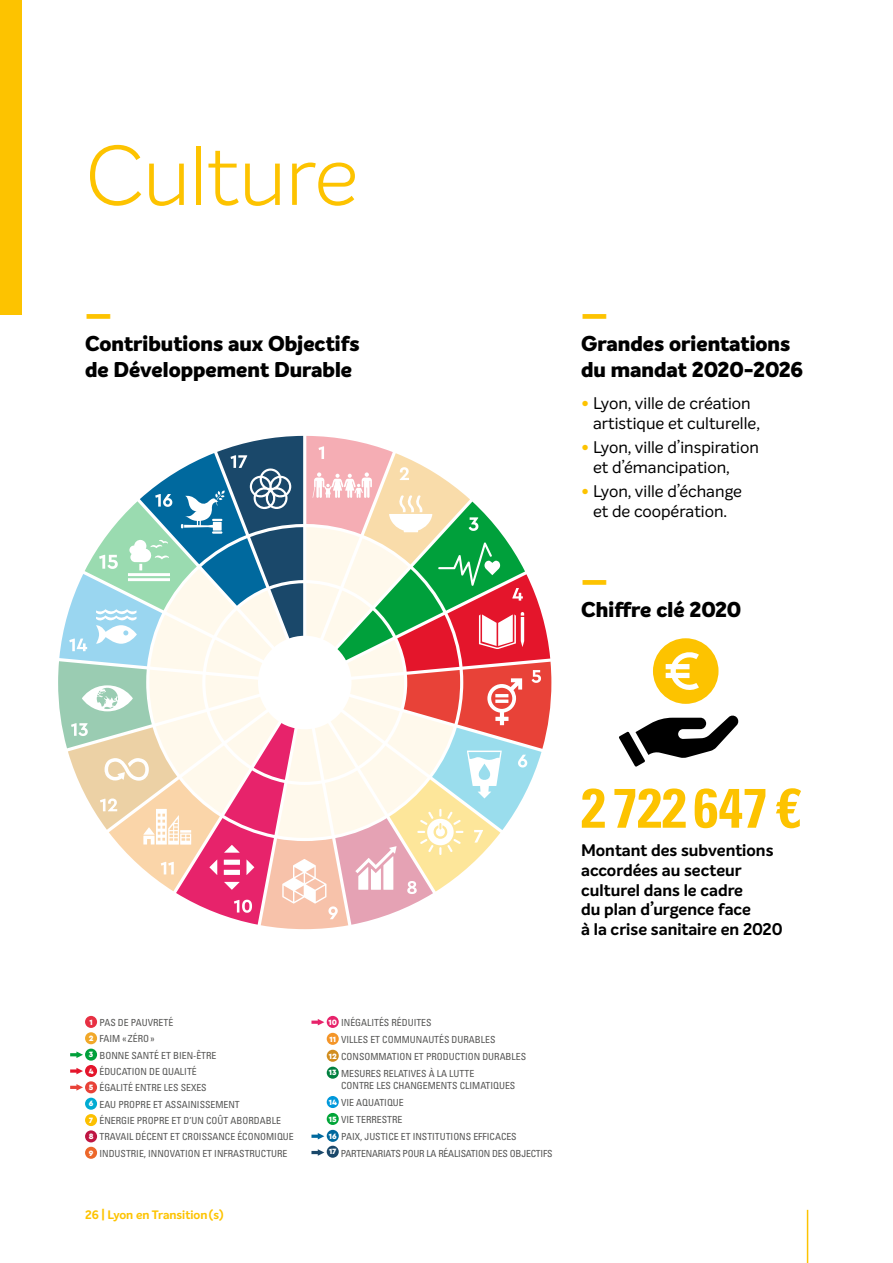
<style>
.page{position:relative;width:893px;height:1263px;background:#fff}
.page>*{position:absolute;margin:0;border:0;box-sizing:border-box;transform-origin:0 0}
.t1{font:300 82.5px "Intelo Alt";color:#fdc300}
.t2{font:700 condensed 55.5px "Univers";color:#fdc300}
.t3{font:800 31.5px "Intelo";color:#fdc300}
.t4{font:800 21px/25.2px "Intelo";color:#000}
.t5{font:16.5px/19.8px "Intelo";color:#000}
.t6{font:700 16.5px/19.8px "Intelo";color:#000}
.t7{font:700 12px "Intelo";letter-spacing:-.01em;color:#fdc300}
.t8{font:condensed 9.75px/16.4px "Univers LT Std";color:#575756}
.s1{font-family:"DIN Pro";font-weight:700;color:#fdc300}
.s2{font-family:"Helvetica Neue"}
.s3{font-family:"Cera CY";font-weight:900;font-stretch:normal;font-size:8.1px;color:#fff}
</style>
<div class="page">
<div style="left:0;top:0;width:21px;height:315px;background:#fdc300"></div>
<div style="left:85px;top:1016px;width:12px;height:12px;background:#e73043;border-radius:50%"></div>
<div style="left:85px;top:1032px;width:12px;height:12px;background:#f1a829;border-radius:50%"></div>
<div style="left:85px;top:1048px;width:12px;height:13px;background:#00a03b;border-radius:50%"></div>
<div style="left:85px;top:1065px;width:12px;height:12px;background:#e4152b;border-radius:50%"></div>
<div style="left:85px;top:1081px;width:12px;height:12px;background:#e84238;border-radius:50%"></div>
<div style="left:85px;top:1098px;width:12px;height:12px;background:#00abd2;border-radius:50%"></div>
<div style="left:85px;top:1114px;width:12px;height:12px;background:#fcc000;border-radius:50%"></div>
<div style="left:85px;top:1130px;width:12px;height:12px;background:#be1542;border-radius:50%"></div>
<div style="left:85px;top:1147px;width:12px;height:12px;background:#ec672a;border-radius:50%"></div>
<div style="left:327px;top:1016px;width:12px;height:12px;background:#e7236b;border-radius:50%"></div>
<div style="left:327px;top:1033px;width:12px;height:12px;background:#f49528;border-radius:50%"></div>
<div style="left:327px;top:1050px;width:12px;height:12px;background:#d18d1e;border-radius:50%"></div>
<div style="left:327px;top:1067px;width:12px;height:12px;background:#00803f;border-radius:50%"></div>
<div style="left:327px;top:1096px;width:12px;height:12px;background:#0098db;border-radius:50%"></div>
<div style="left:327px;top:1113px;width:12px;height:12px;background:#00a538;border-radius:50%"></div>
<div style="left:327px;top:1130px;width:12px;height:12px;background:#00699e;border-radius:50%"></div>
<div style="left:327px;top:1146px;width:12px;height:12px;background:#1a486a;border-radius:50%"></div>
<hr style="left:807px;top:1210px;width:1px;height:53px;background:#fdc300">
<svg style="left:70px;top:1051px;width:13px;height:7px"></svg>
<svg style="left:311px;top:1019px;width:13px;height:6px"></svg>
<svg style="left:70px;top:1084px;width:13px;height:7px"></svg>
<svg style="left:70px;top:1068px;width:13px;height:6px"></svg>
<svg style="left:311px;top:1149px;width:13px;height:7px"></svg>
<svg style="left:311px;top:1133px;width:13px;height:6px"></svg>
<svg style="left:653px;top:638px;width:65px;height:66px"></svg>
<svg style="left:619px;top:715px;width:120px;height:52px"></svg>
<svg style="left:58px;top:436px;width:493px;height:493px"></svg>
<h1 class="t1" style="left:86px;top:125px;width:274px">Culture</h1>
<h3 class="t3" style="left:85px;top:295px;width:28px">—</h3>
<h3 class="t4" style="left:85px;top:332px;width:276px">Contributions aux Objectifs de Développement Durable</h3>
<h3 class="t3" style="left:581px;top:295px;width:28px">—</h3>
<h3 class="t4" style="left:581px;top:332px;width:224px">Grandes orientations du mandat 2020-2026</h3>
<h3 class="t5" style="left:593px;top:393px;width:168px;text-indent:-12px"><span class="s1">•</span> Lyon, ville de création artistique et culturelle,</h3>
<h3 class="t5" style="left:593px;top:437px;width:167px;text-indent:-12px"><span class="s1">•</span> Lyon, ville d’inspiration et d’émancipation,</h3>
<h3 class="t5" style="left:581px;top:481px;width:162px;text-align:center"><span class="s1">•</span> Lyon, ville d’échange et de coopération.</h3>
<h3 class="t3" style="left:581px;top:560px;width:28px">—</h3>
<h3 class="t4" style="left:581px;top:598px;width:162px">Chiffre clé 2020</h3>
<h2 class="t2" style="left:581px;top:774px;width:221px">2 722 647 <span class="s2">€</span></h2>
<h3 class="t6" style="left:581px;top:841px;width:203px">Montant des subventions accordées au secteur culturel dans le cadre<br>du plan d’urgence face<br>à la crise sanitaire en 2020</h3>
<p class="t8" style="left:89px;top:1014px;width:207px"><span class="s3">1</span> PAS DE PAUVRETÉ<br><span class="s3">2</span> FAIM «ZÉRO»<br><span class="s3">3</span> BONNE SANTÉ ET B IEN-ÊTRE<br><span class="s3">4</span> ÉDUCATION DE QUALITÉ<br><span class="s3">5</span> ÉGALITÉ ENTRE LES SEXES<br><span class="s3">6</span> EAU PROPRE ET ASSAINISSEMENT<br><span class="s3">7</span> ÉNERGIE PROPRE ET D’UN COÛT ABORDABLE<br><span class="s3">8</span> TRAVAIL DÉCENT ET CROISSANCE ÉCONOMIQUE<br><span class="s3">9</span> I NDUSTRIE, INNOVATION ET INFRASTRUCTURE</p>
<p class="t8" style="left:329px;top:1014px;width:199px;line-height:17px"><span class="s3">10</span> I NÉGALITÉS RÉDUITES<br><span class="s3">11</span> VILLES ET COMMUNAUTÉS DURAB LES<br><span class="s3">12</span> CONSOMMATION ET PRODUCTION DURABLES<br><span class="s3">13</span> M ESURES RELATIVES À LA LUTTE</p>
<p class="t8" style="left:329px;top:1077px;width:225px;line-height:17px;text-indent:12px">CONTRE LES CHANGEMENTS CLIMATIQUES<br><span class="s3">14</span> VIE AQUATIQUE<br><span class="s3">15</span> VIE TERRESTRE<br><span class="s3">16</span> PAIX, JUSTICE ET INSTITUTIONS EFFICACES<br><sup>17</sup> PARTENARIATS POUR LA RÉALISATION DES OBJECTIFS</p>
<p class="t7" style="left:85px;top:1207px;width:140px">26 | Lyon en Transition(s)</p>
</div>
